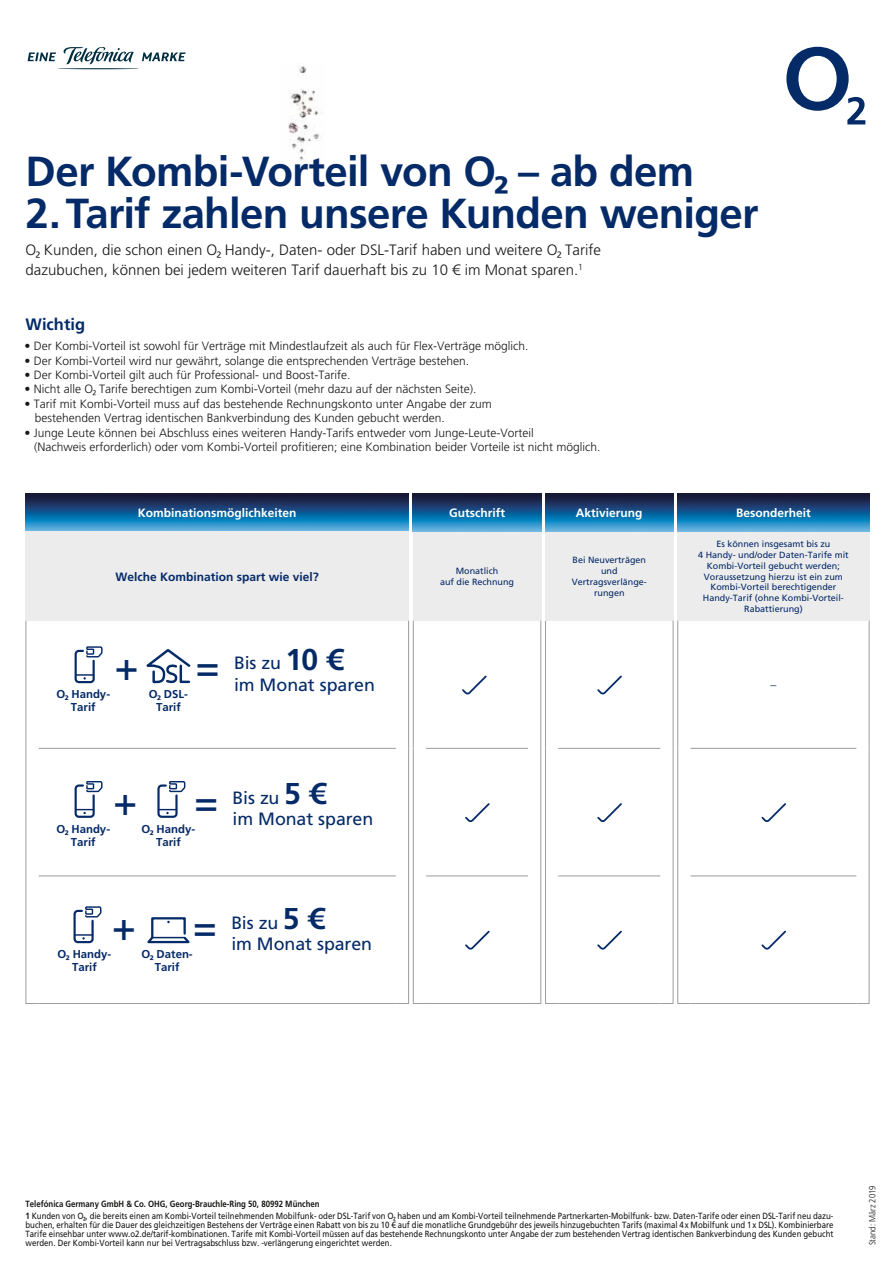
<style>
.page{position:relative;width:893px;height:1263px;background:#fff}
.page>*{position:absolute;margin:0;border:0;box-sizing:border-box;transform-origin:0 0}
.t1{font:700 42px/42px "Frutiger O2 LT Pro";letter-spacing:-.015em;color:#052a68}
.t2{font:39.45px "Frutiger O2 LT Pro";color:#052a68}
.t3{font:700 30.15px "Frutiger O2 LT Pro";color:#052a68}
.t4{font:17.85px/21.5px "Frutiger O2 LT Pro";letter-spacing:-.005em;color:#052a68}
.t5{font:700 16.5px "Frutiger O2 LT Pro";color:#052a68}
.t6{font:300 15px/19.5px "Frutiger O2 LT Pro";color:#181716}
.t7{font:300 12px/14.4px "Frutiger O2 LT Pro";color:#181716}
.t8{font:700 12px "Frutiger O2 LT Pro";color:#fff}
.t9{font:700 12px "Frutiger O2 LT Pro";color:#052a68}
.t10{font:300 12px "Frutiger O2 LT Pro";color:#052a68}
.t11{font:700 11.4px/12.9px "Frutiger O2 LT Pro";color:#052a68;text-align:center}
.t12{font:9px/9px "Frutiger O2 LT Pro";color:#181716;scale:.87 1}
.t13{font:9px/10.8px "Frutiger O2 LT Pro";color:#052a68;text-align:center}
.t14{font:300 9px "Frutiger O2 LT Pro";color:#181716;scale:.87 1}
.s1{font-size:39.45px}
.s2{font-weight:700}
</style>
<div class="page">
<div style="left:545px;top:531px;width:128px;height:90px;background:#ececec"></div>
<img style="left:26px;top:493px;width:383px;height:38px">
<div style="left:26px;top:531px;width:383px;height:90px;background:#ececec"></div>
<div style="left:413px;top:531px;width:128px;height:90px;background:#ececec"></div>
<img style="left:413px;top:493px;width:128px;height:38px">
<img style="left:545px;top:493px;width:128px;height:38px">
<div style="left:677px;top:531px;width:192px;height:90px;background:#ececec"></div>
<img style="left:288px;top:66px;width:33px;height:96px">
<svg style="left:28px;top:47px;width:158px;height:22px"></svg>
<img style="left:677px;top:493px;width:192px;height:38px">
<svg style="left:409px;top:621px;width:264px;height:382px"></svg>
<hr style="left:39px;top:748px;width:357px;height:1px;background:#9c9c9d">
<hr style="left:426px;top:748px;width:102px;height:1px;background:#9c9c9d">
<hr style="left:558px;top:748px;width:102px;height:1px;background:#9c9c9d">
<hr style="left:690px;top:748px;width:166px;height:1px;background:#9c9c9d">
<hr style="left:39px;top:875px;width:357px;height:1px;background:#9c9c9d">
<hr style="left:426px;top:875px;width:102px;height:1px;background:#9c9c9d">
<hr style="left:558px;top:875px;width:102px;height:1px;background:#9c9c9d">
<hr style="left:690px;top:875px;width:166px;height:1px;background:#9c9c9d">
<hr style="left:39px;top:1003px;width:357px;height:1px;background:#9c9c9d">
<hr style="left:426px;top:1003px;width:102px;height:1px;background:#9c9c9d">
<hr style="left:558px;top:1003px;width:102px;height:1px;background:#9c9c9d">
<hr style="left:690px;top:1003px;width:166px;height:1px;background:#9c9c9d">
<hr style="left:408px;top:621px;width:1px;height:127px;background:#9c9c9d">
<hr style="left:413px;top:621px;width:1px;height:127px;background:#9c9c9d">
<hr style="left:540px;top:621px;width:1px;height:127px;background:#9c9c9d">
<hr style="left:540px;top:748px;width:1px;height:128px;background:#9c9c9d">
<hr style="left:540px;top:876px;width:1px;height:127px;background:#9c9c9d">
<hr style="left:545px;top:621px;width:1px;height:127px;background:#9c9c9d">
<hr style="left:545px;top:748px;width:1px;height:128px;background:#9c9c9d">
<hr style="left:545px;top:876px;width:1px;height:127px;background:#9c9c9d">
<hr style="left:673px;top:621px;width:1px;height:127px;background:#9c9c9d">
<hr style="left:673px;top:748px;width:1px;height:128px;background:#9c9c9d">
<hr style="left:673px;top:876px;width:1px;height:127px;background:#9c9c9d">
<hr style="left:677px;top:621px;width:1px;height:127px;background:#9c9c9d">
<hr style="left:677px;top:748px;width:1px;height:128px;background:#9c9c9d">
<hr style="left:677px;top:876px;width:1px;height:127px;background:#9c9c9d">
<hr style="left:869px;top:621px;width:1px;height:127px;background:#9c9c9d">
<hr style="left:869px;top:748px;width:1px;height:128px;background:#9c9c9d">
<hr style="left:869px;top:876px;width:1px;height:127px;background:#9c9c9d">
<hr style="left:26px;top:621px;width:1px;height:127px;background:#9c9c9d">
<hr style="left:26px;top:748px;width:1px;height:128px;background:#9c9c9d">
<hr style="left:26px;top:876px;width:1px;height:127px;background:#9c9c9d">
<svg style="left:26px;top:1003px;width:13px;height:1px"></svg>
<svg style="left:396px;top:748px;width:30px;height:256px"></svg>
<svg style="left:528px;top:1003px;width:30px;height:1px"></svg>
<svg style="left:660px;top:1003px;width:30px;height:1px"></svg>
<svg style="left:856px;top:1003px;width:13px;height:1px"></svg>
<svg style="left:461px;top:674px;width:26px;height:22px"></svg>
<svg style="left:597px;top:674px;width:25px;height:22px"></svg>
<svg style="left:464px;top:801px;width:26px;height:23px"></svg>
<svg style="left:597px;top:801px;width:25px;height:23px"></svg>
<svg style="left:761px;top:803px;width:25px;height:19px"></svg>
<svg style="left:464px;top:929px;width:26px;height:22px"></svg>
<svg style="left:597px;top:929px;width:25px;height:22px"></svg>
<svg style="left:761px;top:930px;width:25px;height:20px"></svg>
<svg style="left:146px;top:649px;width:45px;height:35px"></svg>
<svg style="left:74px;top:646px;width:29px;height:38px"></svg>
<svg style="left:157px;top:781px;width:29px;height:37px"></svg>
<svg style="left:74px;top:781px;width:29px;height:37px"></svg>
<svg style="left:147px;top:917px;width:43px;height:27px"></svg>
<hr style="left:152px;top:937px;width:33px;height:1px;background:#052a68">
<svg style="left:73px;top:906px;width:29px;height:38px"></svg>
<svg style="left:786px;top:47px;width:79px;height:77px"></svg>
<h1 class="t1" style="left:26px;top:151px;width:734px">Der Kombi-Vorteil von œ – ab dem<br>2.æTarif zahlen unsere Kunden weniger</h1>
<h3 class="t6" style="left:26px;top:241px;width:577px">œ Kunden, die schon einen œ Handy-, Daten- oder DSL-Tarif haben und weitere œ Tarife dazubuchen, können bei jedem weiteren Tarif dauerhaft bis zu 10 € im Monat sparen.<sup>1</sup></h3>
<h3 class="t5" style="left:26px;top:314px;width:61px">Wichtig</h3>
<h3 class="t7" style="left:24px;top:339px;width:505px">• Der Kombi-Vorteil ist sowohl für Verträge mit Mindestlaufzeit als auch für Flex-Verträge möglich.</h3>
<h3 class="t7" style="left:24px;top:353px;width:446px">• Der Kombi-Vorteil wird nur gewährt, solange die entsprechenden Verträge bestehen.</h3>
<h3 class="t7" style="left:24px;top:368px;width:328px">• Der Kombi-Vorteil gilt auch für Professional- und Boost-Tarife.</h3>
<h3 class="t7" style="left:24px;top:382px;width:454px">• Nicht alle œ Tarife berechtigen zum Kombi-Vorteil (mehr dazu auf der nächsten Seite).</h3>
<h3 class="t7" style="left:35px;top:396px;width:459px;text-indent:-10px">• Tarif mit Kombi-Vorteil muss auf das bestehende Rechnungskonto unter Angabe der zum bestehenden Vertrag identischen Bankverbindung des Kunden gebucht werden.</h3>
<h3 class="t7" style="left:34px;top:425px;width:568px;text-indent:-10px">• Junge Leute können bei Abschluss eines weiteren Handy-Tarifs entweder vom Junge-Leute-Vorteil<br>(Nachweis erforderlich) oder vom Kombi-Vorteil profitieren; eine Kombination beider Vorteile ist nicht möglich.</h3>
<h3 class="t8" style="left:138px;top:506px;width:160px">Kombinationsmöglichkeiten</h3>
<h3 class="t8" style="left:449px;top:506px;width:57px">Gutschrift</h3>
<h3 class="t8" style="left:576px;top:506px;width:68px">Aktivierung</h3>
<h3 class="t8" style="left:736px;top:506px;width:76px">Besonderheit</h3>
<h3 class="t9" style="left:116px;top:569px;width:205px">Welche Kombination spart wie viel?</h3>
<p class="t13" style="left:440px;top:566px;width:76px">Monatlich<br>auf die Rechnung</p>
<p class="t13" style="left:572px;top:555px;width:77px">Bei Neuverträgen und<br>Vertragsverlänge&shy;rungen</p>
<h2 class="t2" style="left:115px;top:643px;width:25px">+</h2>
<h2 class="t2" style="left:196px;top:643px;width:25px">=</h2>
<p class="t11" style="left:56px;top:688px;width:55px">œ Handy-<br>Tarif</p>
<p class="t11" style="left:149px;top:688px;width:41px">œ DSL-<br>Tarif</p>
<h3 class="t3" style="left:286px;top:641px;width:59px">10 €</h3>
<h3 class="t4" style="left:234px;top:652px;width:142px">Bis zu<br>im Monat sparen</h3>
<h3 class="t3" style="left:284px;top:776px;width:43px">5 €</h3>
<h2 class="t2" style="left:113px;top:778px;width:25px">+</h2>
<h3 class="t4" style="left:233px;top:787px;width:142px;text-indent:-38px"><span class="s1">=</span> Bis zu<br>im Monat sparen</h3>
<p class="t11" style="left:56px;top:822px;width:55px">œ Handy-<br>Tarif</p>
<p class="t11" style="left:142px;top:822px;width:55px">œ Handy-<br>Tarif</p>
<h3 class="t3" style="left:283px;top:901px;width:43px">5 €</h3>
<h2 class="t2" style="left:112px;top:903px;width:25px">+</h2>
<h3 class="t4" style="left:231px;top:912px;width:142px;text-indent:-38px"><span class="s1">=</span> Bis zu<br>im Monat sparen</h3>
<p class="t11" style="left:58px;top:948px;width:55px">œ Handy-<br>Tarif</p>
<p class="t11" style="left:142px;top:948px;width:53px">œ Daten-<br>Tarif</p>
<p class="t13" style="left:698px;top:539px;width:152px">Es können insgesamt bis zu<br>4 Handy- und/oder Daten-Tarife mit<br>Kombi-Vorteil gebucht werden;<br>Voraussetzung hierzu ist ein zum<br>Kombi-Vorteil berechtigender<br>Handy-Tarif (ohne Kombi-Vorteil-<br>Rabattierung)</p>
<h3 class="t10" style="left:770px;top:678px;width:7px">–</h3>
<p class="t12" style="left:26px;top:1199px;width:930px;line-height:11.1px"><span class="s2">Telefónica Germany GmbH &amp; Co. OHG, Georg-Brauchle-Ring 50, 80992 München<br>1</span> Kunden von œ, die bereits einen am Kombi-Vorteil teilnehmenden Mobilfunk- oder DSL-Tarif von œ haben und am Kombi-Vorteil teilnehmende Partnerkarten-Mobilfunk- bzw. Daten-Tarife oder einen DSL-Tarif neu dazu-</p>
<p class="t12" style="left:26px;top:1220px;width:930px;text-align:justify">buchen, erhalten für die Dauer des gleichzeitigen Bestehens der Verträge einen Rabatt von bis zu 10 € auf die monatliche Grundgebühr des jeweils hinzugebuchten Tarifs (maximal 4x Mobilfunk und 1x DSL). Kombinierbare Tarife einsehbar unter www.o2.de/tarif-kombinationen. Tarife mit Kombi-Vorteil müssen auf das bestehende Rechnungskonto unter Angabe der zum bestehenden Vertrag identischen Bankverbindung des Kunden gebucht werden. Der Kombi-Vorteil kann nur bei Vertragsabschluss bzw. -verlängerung eingerichtet werden.</p>
<p class="t14" style="left:867px;top:1245px;width:71px;rotate:-90deg">Stand: März 2019</p>
</div>
